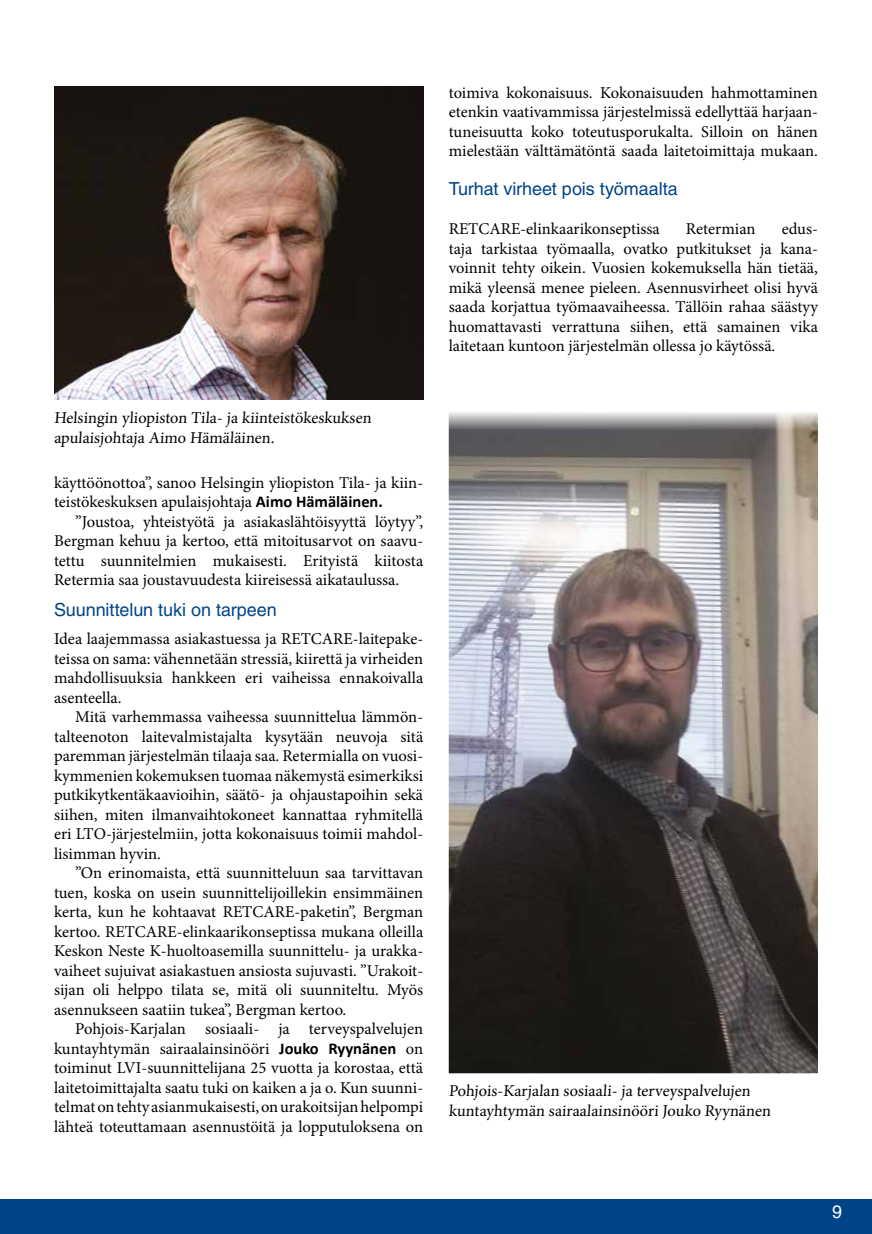
<style>
.page{position:relative;width:872px;height:1234px;background:#fff}
.page>*{position:absolute;margin:0;border:0;box-sizing:border-box;transform-origin:0 0}
.t1{font:18px "Helvetica LT Std";letter-spacing:-.005em;color:#048}
.t2{font:18px "Helvetica LT Std";color:#fff}
.t3{font:16.5px/19.5px "Minion Pro";color:#000;text-align:justify}
.s1{font-family:"Calibri";font-weight:700}
</style>
<div class="page">
<div style="left:0;top:1198px;width:872px;height:35px;background:#048"></div>
<img style="left:54px;top:87px;width:369px;height:312px">
<img style="left:449px;top:412px;width:369px;height:660px">
<p class="t3" style="left:54px;top:407px;width:320px">Helsingin yliopiston Tila- ja kiinteistökeskuksen apulaisjohtaja Aimo Hämäläinen.</p>
<p class="t3" style="left:54px;top:473px;width:371px">käyttöönottoa”, sanoo Helsingin yliopiston Tila- ja kiin&shy;teistökeskuksen apulaisjohtaja <span class="s1">Aimo Hämäläinen.</span></p>
<p class="t3" style="left:54px;top:512px;width:371px;text-indent:21px">”Joustoa, yhteistyötä ja asiakaslähtöisyyttä löytyy”, Bergman kehuu ja kertoo, että mitoitusarvot on saavu&shy;tettu suunnitelmien mukaisesti. Erityistä kiitosta Retermia saa joustavuudesta kiireisessä aikataulussa.</p>
<p class="t1" style="left:54px;top:599px;width:224px">Suunnittelun tuki on tarpeen</p>
<p class="t3" style="left:54px;top:629px;width:371px">Idea laajemmassa asiakastuessa ja RETCARE-laitepake&shy;teissa on sama: vähennetään stressiä, kiirettä ja virheiden mahdollisuuksia hankkeen eri vaiheissa ennakoivalla asenteella.</p>
<p class="t3" style="left:54px;top:707px;width:371px;text-indent:21px">Mitä varhemmassa vaiheessa suunnittelua lämmön&shy;talteenoton laitevalmistajalta kysytään neuvoja sitä paremman järjestelmän tilaaja saa. Retermialla on vuosi&shy;kymmenien kokemuksen tuomaa näkemystä esimerkiksi putkikytkentäkaavioihin, säätö- ja ohjaustapoihin sekä siihen, miten ilmanvaihtokoneet kannattaa ryhmitellä eri LTO-järjestelmiin, jotta kokonaisuus toimii mahdol&shy;lisimman hyvin.</p>
<p class="t3" style="left:54px;top:863px;width:371px;text-indent:21px">”On erinomaista, että suunnitteluun saa tarvittavan tuen, koska on usein suunnittelijoillekin ensimmäinen kerta, kun he kohtaavat RETCARE-paketin”, Bergman kertoo. RETCARE-elinkaarikonseptissa mukana olleilla Keskon Neste K-huoltoasemilla suunnittelu- ja urakka&shy;vaiheet sujuivat asiakastuen ansiosta sujuvasti. ”Urakoit&shy;sijan oli helppo tilata se, mitä oli suunniteltu. Myös asennukseen saatiin tukea”, Bergman kertoo.</p>
<p class="t3" style="left:54px;top:1019px;width:371px;text-indent:21px">Pohjois-Karjalan sosiaali- ja terveyspalvelujen kuntayhtymän sairaalainsinööri <span class="s1">Jouko Ryynänen</span> on toiminut LVI-suunnittelijana 25 vuotta ja korostaa, että laitetoimittajalta saatu tuki on kaiken a ja o. Kun suunni&shy;telmat on tehty asianmukaisesti, on urakoitsijan helpompi lähteä toteuttamaan asennustöitä ja lopputuloksena on</p>
<p class="t3" style="left:449px;top:83px;width:371px">toimiva kokonaisuus. Kokonaisuuden hahmottaminen etenkin vaativammissa järjestelmissä edellyttää harjaan&shy;tuneisuutta koko toteutusporukalta. Silloin on hänen mielestään välttämätöntä saada laitetoimittaja mukaan.</p>
<p class="t1" style="left:449px;top:178px;width:230px">Turhat virheet pois työmaalta</p>
<p class="t3" style="left:449px;top:219px;width:213px">RETCARE-elinkaarikonseptissa</p>
<p class="t3" style="left:686px;top:219px;width:71px">Retermian</p>
<p class="t3" style="left:449px;top:219px;width:371px;text-indent:333px">edus&shy;taja tarkistaa työmaalla, ovatko putkitukset ja kana&shy;voinnit tehty oikein. Vuosien kokemuksella hän tietää, mikä yleensä menee pieleen. Asennusvirheet olisi hyvä saada korjattua työmaavaiheessa. Tällöin rahaa säästyy huomattavasti verrattuna siihen, että samainen vika laitetaan kuntoon järjestelmän ollessa jo käytössä.</p>
<p class="t3" style="left:449px;top:1080px;width:325px">Pohjois-Karjalan sosiaali- ja terveyspalvelujen kuntayhtymän sairaalainsinööri Jouko Ryynänen</p>
<p class="t2" style="left:832px;top:1200px;width:12px">9</p>
</div>
